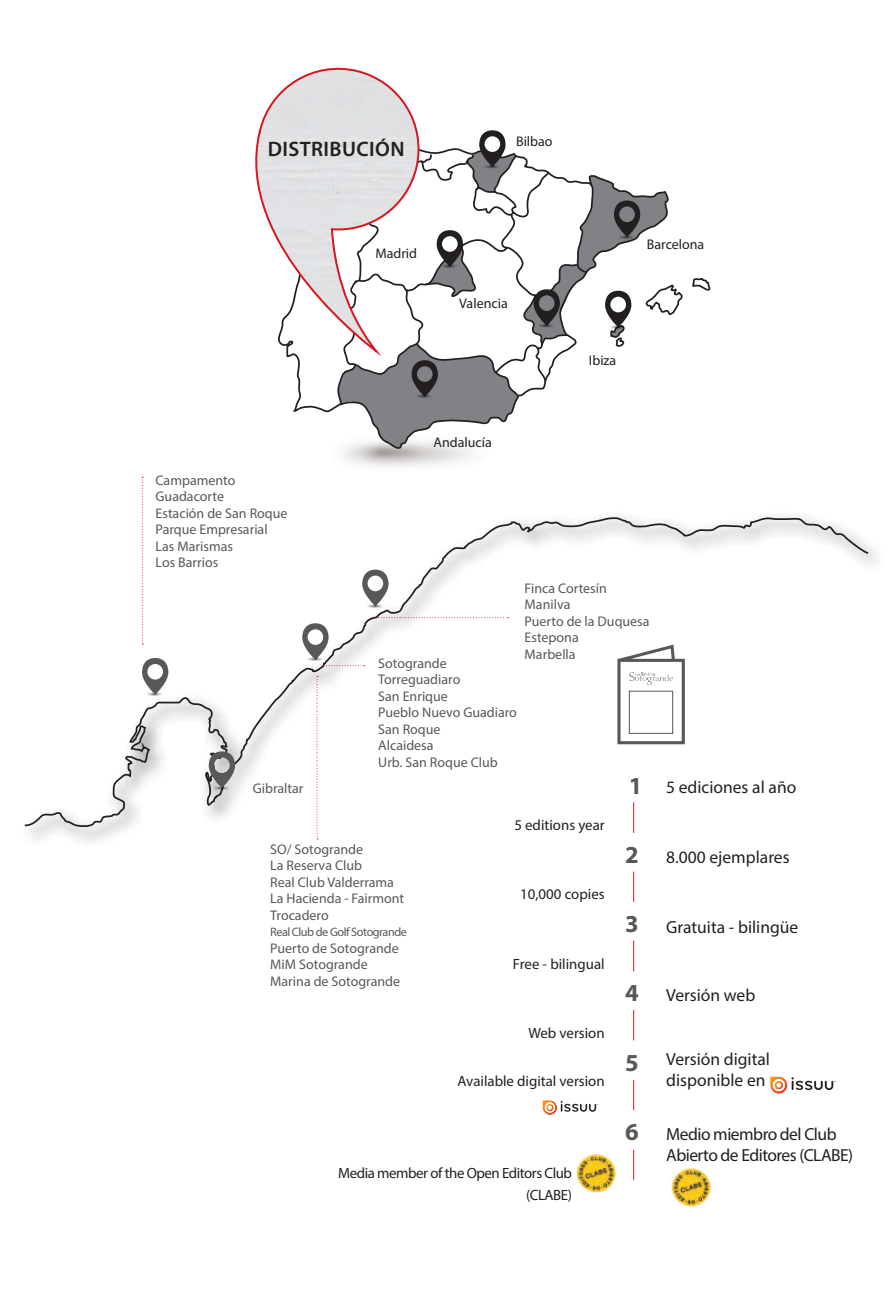
<style>
.page{position:relative;width:893px;height:1290px;background:#fff}
.page>*{position:absolute;margin:0;border:0;box-sizing:border-box;transform-origin:0 0}
.t1{font:700 24.5px "Myriad Pro";color:#57585a}
.t2{font:600 21px "Myriad Pro";letter-spacing:.02em;color:#231f20}
.t3{font:17.5px/21px "Myriad Pro";color:#231f20}
.t4{font:17.5px/21px "Myriad Pro";letter-spacing:-.03em;color:#231f20}
.t5{font:14.88px "Myriad Pro";color:#231f20}
.t6{font:14.88px/22.8px "Myriad Pro";letter-spacing:-.03em;color:#231f20;text-align:right}
.t7{font:14px/16.4px "Myriad Pro";color:#57585a}
.t8{font:14px "Myriad Pro";color:#231f20}
.t9{font:12.25px "Myriad Pro";letter-spacing:-.04em;color:#57585a}
.s1{font-weight:700;font-size:24.5px;color:#57585a}
</style>
<div class="page">
<svg style="left:336px;top:175px;width:261px;height:278px"></svg>
<svg style="left:427px;top:148px;width:167px;height:251px"></svg>
<svg style="left:692px;top:278px;width:19px;height:13px"></svg>
<svg style="left:255px;top:67px;width:172px;height:171px"></svg>
<svg style="left:24px;top:520px;width:485px;height:309px"></svg>
<svg style="left:509px;top:516px;width:361px;height:39px"></svg>
<svg style="left:142px;top:477px;width:1px;height:167px"></svg>
<img style="left:367px;top:606px;width:15px;height:5px">
<svg style="left:362px;top:570px;width:26px;height:36px"></svg>
<svg style="left:302px;top:623px;width:63px;height:43px"></svg>
<img style="left:147px;top:694px;width:15px;height:6px">
<svg style="left:142px;top:658px;width:26px;height:36px"></svg>
<img style="left:214px;top:788px;width:15px;height:5px">
<svg style="left:209px;top:751px;width:26px;height:37px"></svg>
<hr style="left:633px;top:802px;width:1px;height:31px;background:#d7171f">
<hr style="left:633px;top:871px;width:1px;height:31px;background:#d7171f">
<hr style="left:633px;top:941px;width:1px;height:30px;background:#d7171f">
<hr style="left:633px;top:1010px;width:1px;height:30px;background:#d7171f">
<hr style="left:633px;top:1080px;width:1px;height:30px;background:#d7171f">
<hr style="left:633px;top:1150px;width:1px;height:30px;background:#d7171f">
<svg style="left:770px;top:1076px;width:66px;height:18px"></svg>
<svg style="left:542px;top:1100px;width:57px;height:15px"></svg>
<svg style="left:617px;top:644px;width:68px;height:101px"></svg>
<div style="left:629px;top:691px;width:44px;height:43px;border:1px solid #57585a"></div>
<svg style="left:276px;top:215px;width:241px;height:233px"></svg>
<svg style="left:467px;top:130px;width:49px;height:62px"></svg>
<svg style="left:525px;top:176px;width:158px;height:171px"></svg>
<img style="left:576px;top:1153px;width:40px;height:40px">
<img style="left:671px;top:1167px;width:40px;height:40px">
<h2 class="t2" style="left:268px;top:136px;width:138px">DISTRIBUCIÓN</h2>
<p class="t8" style="left:375px;top:247px;width:43px">Madrid</p>
<p class="t8" style="left:516px;top:135px;width:38px">Bilbao</p>
<p class="t8" style="left:459px;top:297px;width:50px">Valencia</p>
<p class="t7" style="left:156px;top:473px;width:133px">Campamento<br>Guadacorte<br>Estación de San Roque<br>Parque Empresarial<br>Las Marismas<br>Los Barrios</p>
<p class="t8" style="left:433px;top:436px;width:60px">Andalucía</p>
<p class="t8" style="left:647px;top:238px;width:59px">Barcelona</p>
<p class="t8" style="left:589px;top:354px;width:29px">Ibiza</p>
<p class="t7" style="left:253px;top:781px;width:52px">Gibraltar</p>
<p class="t7" style="left:378px;top:656px;width:140px">Sotogrande<br>Torreguadiaro<br>San Enrique<br>Pueblo Nuevo Guadiaro<br>San Roque<br>Alcaidesa<br>Urb. San Roque Club</p>
<p class="t7" style="left:525px;top:581px;width:126px">Finca Cortesín<br>Manilva<br>Puerto de la Duquesa<br>Estepona<br>Marbella</p>
<h1 class="t1" style="left:629px;top:776px;width:15px">1</h1>
<p class="t5" style="left:514px;top:818px;width:92px">5 editions year</p>
<p class="t7" style="left:270px;top:842px;width:135px">SO/ Sotogrande<br>La Reserva Club<br>Real Club Valderrama<br>La Hacienda - Fairmont<br>Trocadero</p>
<p class="t9" style="left:270px;top:926px;width:138px">Real Club de Golf Sotogrande</p>
<p class="t7" style="left:270px;top:940px;width:131px">Puerto de Sotogrande<br>MiM Sotogrande<br>Marina de Sotogrande</p>
<p class="t5" style="left:520px;top:887px;width:86px">10,000 copies</p>
<p class="t5" style="left:513px;top:956px;width:93px">Free - bilingual</p>
<p class="t5" style="left:528px;top:1025px;width:78px">Web version</p>
<p class="t5" style="left:457px;top:1074px;width:149px">Available digital version</p>
<h1 class="t1" style="left:625px;top:845px;width:15px">2</h1>
<h1 class="t1" style="left:625px;top:914px;width:15px">3</h1>
<h1 class="t1" style="left:625px;top:984px;width:15px">4</h1>
<h1 class="t1" style="left:625px;top:1053px;width:15px">5</h1>
<p class="t3" style="left:666px;top:778px;width:132px">5 ediciones al año</p>
<p class="t3" style="left:666px;top:847px;width:125px">8.000 ejemplares</p>
<p class="t3" style="left:666px;top:918px;width:134px">Gratuita - bilingüe</p>
<p class="t3" style="left:666px;top:985px;width:91px">Versión web</p>
<p class="t3" style="left:666px;top:1049px;width:105px">Versión digital disponible en</p>
<p class="t6" style="left:338px;top:1162px;width:235px">Media member of the Open Editors Club (CLABE)</p>
<p class="t4" style="left:666px;top:1125px;width:189px;text-indent:-41px"><span class="s1">6</span> Medio miembro del Club<br>Abierto de Editores (CLABE)</p>
</div>
